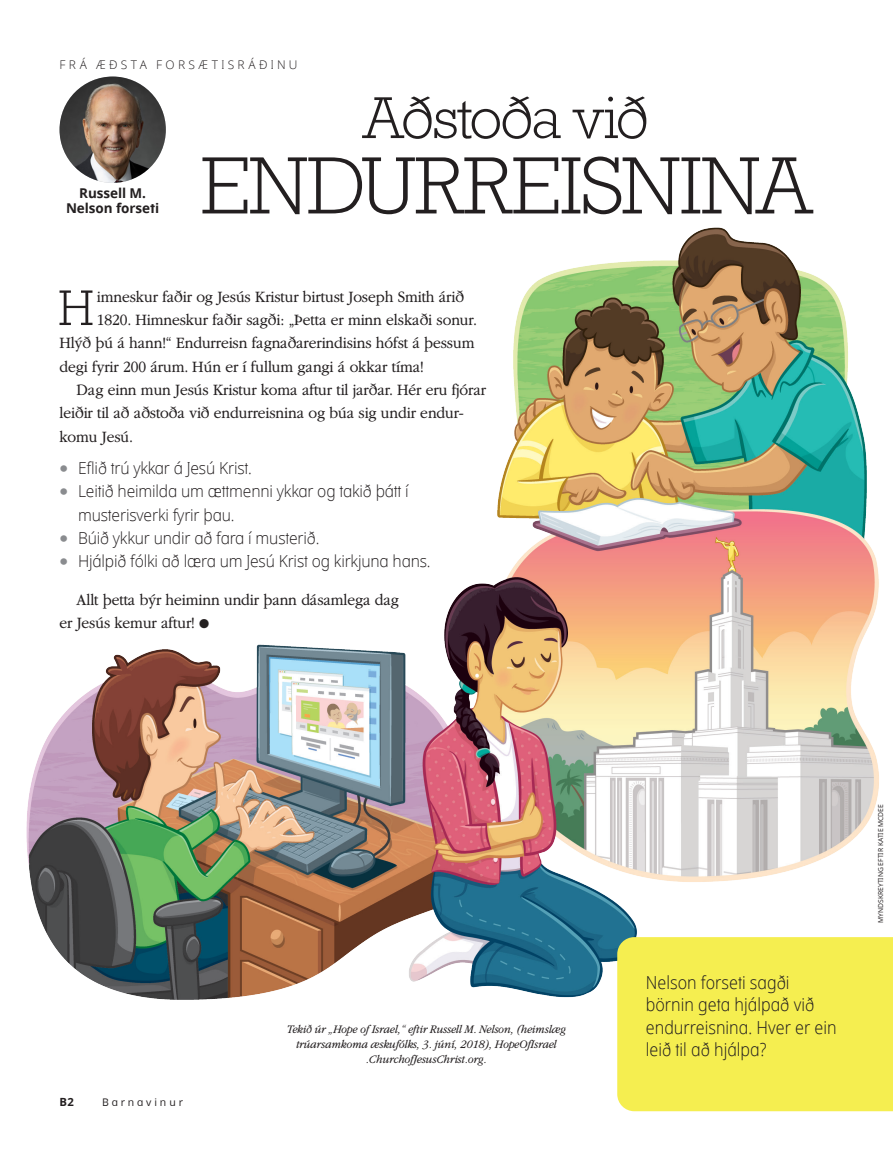
<style>
.page{position:relative;width:893px;height:1161px;background:#fff}
.page>*{position:absolute;margin:0;border:0;box-sizing:border-box;transform-origin:0 0}
.t1{font:300 82.5px "Rockwelllds Lat";letter-spacing:-.015em;color:#231f20}
.t2{font:300 60px "Rockwelllds Lat";letter-spacing:-.04em;color:#231f20}
.ARTCL_para_first_reg{font:300 50.85px "Rockwelllds Lat";color:#231f20}
.SIDE_para_first_Lite{font:300 18px/22.5px "Dots Solid Condlds Lat";color:#231f20}
.ARTCL_para_first_reg-2{font:300 16.5px "Garamondlds Lat Plus";letter-spacing:-.01em;color:#231f20;scale:.95 1}
.ARTCL_para_regular{font:300 16.5px/23.4px "Garamondlds Lat Plus";letter-spacing:-.01em;color:#231f20;scale:.95 1}
.t3{font:300 16.5px/23.4px "Dots Solidlds Lat";letter-spacing:-.01em;color:#231f20;scale:.95 1}
.ARTCL-BY_para_first{font:13.5px/15px "Dots Solid lds Lat Bold";letter-spacing:-.005em;color:#231f20;text-align:center}
.ARTCL-EVT_para{font:italic 300 12px/15px "Garamondlds Lat Plus";letter-spacing:-.01em;color:#231f20;text-align:center;scale:.95 1}
.t4{font:300 12px "Dots Solidlds Lat";letter-spacing:.28em;color:#231f20}
.t5{font:11.25px "Dots Solid lds Lat Bold";color:#231f20}
.t6{font:10.5px "Dots Solidlds Lat";letter-spacing:.28em;color:#231f20}
.FIGimg-CRDT_para{font:6.75px "Dots Solidlds Lat";color:#231f20}
.s1{font-family:"Mc Kaylds Lat";font-weight:700;font-size:18px;color:#8a8c8f}
.s2{font-family:"Dots Solidlds Lat";font-size:12.75px}
</style>
<div class="page">
<img style="left:26px;top:227px;width:853px;height:773px">
<div style="left:617px;top:937px;width:276px;height:174px;background:#f5ee50"></div>
<img style="left:60px;top:77px;width:106px;height:106px;border-radius:53px">
<p class="t4" style="left:60px;top:56px;width:239px">FRÁ ÆÐSTA FORSÆTISRÁÐINU</p>
<p class="ARTCL-BY_para_first" style="left:66px;top:186px;width:95px">Russell M.<br>Nelson forseti</p>
<p class="t2" style="left:363px;top:72px;width:287px">Aðstoða við</p>
<p class="t1" style="left:201px;top:123px;width:612px">ENDURREISNINA</p>
<p class="ARTCL_para_first_reg" style="left:59px;top:269px;width:36px">H</p>
<p class="ARTCL_para_first_reg-2" style="left:97px;top:285px;width:388px">imneskur faðir og Jesús Kristur birtust Joseph Smith árið</p>
<p class="ARTCL_para_first_reg-2" style="left:97px;top:308px;width:402px">1820. Himneskur faðir sagði: „Þetta er minn elskaði sonur.</p>
<p class="ARTCL_para_first_reg-2" style="left:60px;top:331px;width:438px">Hlýð þú á hann!“ Endurreisn fagnaðarerindisins hófst á þessum</p>
<p class="ARTCL_para_first_reg-2" style="left:60px;top:355px;width:385px">degi fyrir 200 árum. Hún er í fullum gangi á okkar tíma!</p>
<p class="ARTCL_para_regular" style="left:60px;top:378px;width:451px;text-indent:17px">Dag einn mun Jesús Kristur koma aftur til jarðar. Hér eru fjórar leiðir til að aðstoða við endurreisnina og búa sig undir endur&shy;komu Jesú.</p>
<p class="t3" style="left:60px;top:456px;width:204px"><span class="s1">•</span> Eflið trú ykkar á Jesú Krist.</p>
<p class="t3" style="left:78px;top:479px;width:350px;text-indent:-18px"><span class="s1">•</span> Leitið heimilda um ættmenni ykkar og takið þátt í musterisverki fyrir þau.</p>
<p class="t3" style="left:60px;top:526px;width:275px"><span class="s1">•</span> Búið ykkur undir að fara í musterið.</p>
<p class="t3" style="left:60px;top:549px;width:392px"><span class="s1">•</span> Hjálpið fólki að læra um Jesú Krist og kirkjuna hans.</p>
<p class="ARTCL_para_regular" style="left:60px;top:588px;width:359px;text-indent:17px">Allt þetta býr heiminn undir þann dásamlega dag er Jesús kemur aftur! <span class="s2">●</span></p>
<p class="t5" style="left:60px;top:1093px;width:16px">B2</p>
<p class="t6" style="left:102px;top:1094px;width:82px">Barnavinur</p>
<p class="ARTCL-EVT_para" style="left:287px;top:1022px;width:295px">Tekið úr „Hope of Israel,“ eftir Russell M. Nelson, (heimslæg trúarsamkoma æskufólks, 3. júní, 2018), HopeOfIsrael .ChurchofJesusChrist.org.</p>
<p class="SIDE_para_first_Lite" style="left:646px;top:971px;width:192px">Nelson forseti sagði börnin geta hjálpað við endurreisnina. Hver er ein leið til að hjálpa?</p>
<p class="FIGimg-CRDT_para" style="left:876px;top:923px;width:120px;rotate:-90deg">MYNDSKREYTING EFTIR KATIE MCDEE</p>
</div>
